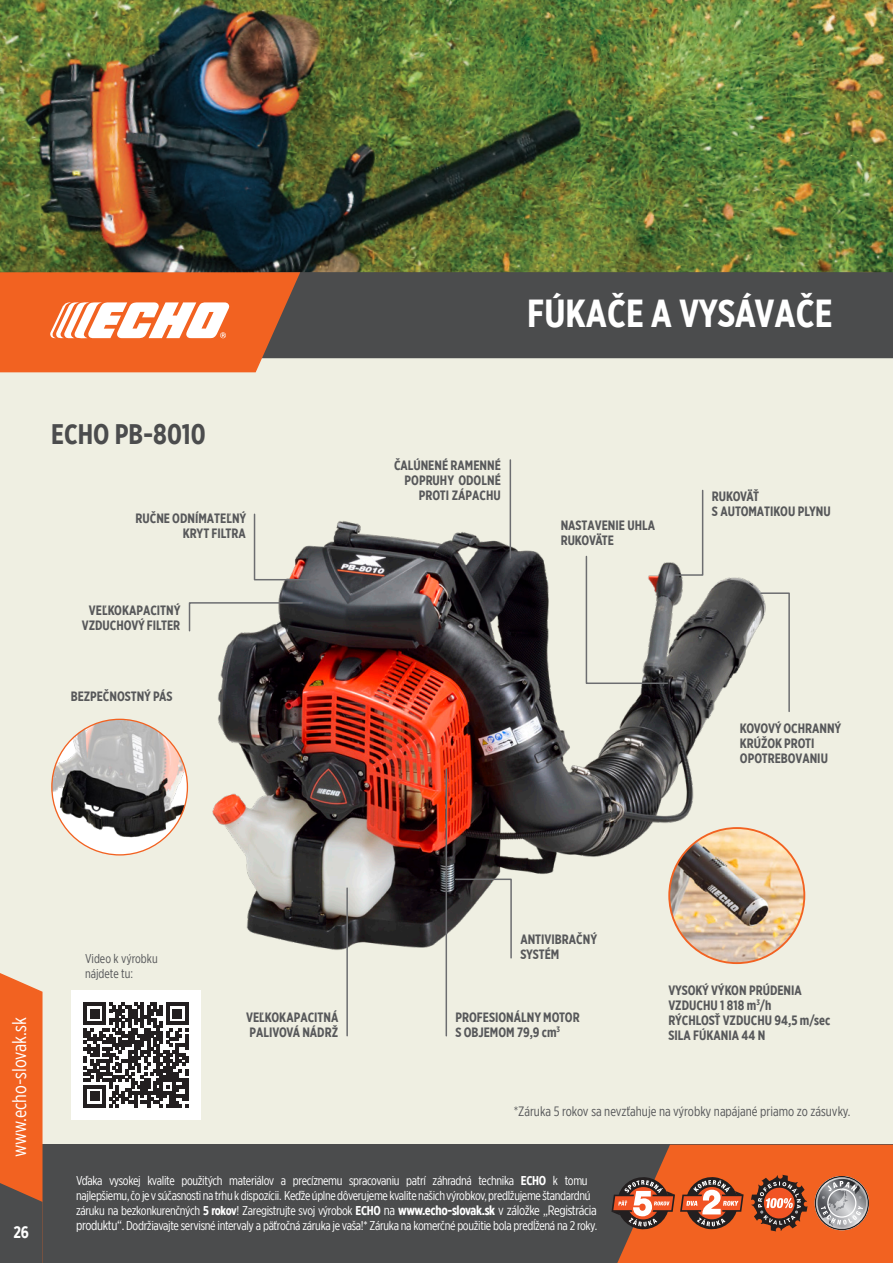
<style>
.page{position:relative;width:893px;height:1263px;background:#fff}
.page>*{position:absolute;margin:0;border:0;box-sizing:border-box;transform-origin:0 0}
.t1{font:700 39px "Gotham X Narrow";color:#fff}
.t2{font:700 28.2px "Gotham X Narrow";color:#4b4c4d}
.t3{font:19.5px "Gotham X Narrow";color:#fff}
.t4{font:700 16.5px "Gotham X Narrow";color:#fff}
.t5{font:700 13.5px/15px "Gotham X Narrow";color:#57585a}
.t6{font:13.5px "Gotham X Narrow";color:#57585a}
.t7{font:12.75px/15px "Gotham X Narrow";letter-spacing:-.025em;color:#fff}
.t8{font:12.75px/14.1px "Gotham X Narrow";color:#57585a}
.s1{font-weight:700}
.s2{font-size:13.5px}
.s3{font-weight:700;font-size:13.5px}
</style>
<div class="page">
<div style="left:0;top:329px;width:893px;height:934px;background:#efefe2"></div>
<img style="left:0;top:0;width:893px;height:272px">
<div style="left:300px;top:272px;width:593px;height:86px;background:#4b4c4d"></div>
<svg style="left:0;top:272px;width:300px;height:100px;background:#ea7a48"></svg>
<div style="left:71px;top:990px;width:130px;height:130px;background:#fff"></div>
<svg style="left:84px;top:1002px;width:104px;height:105px"></svg>
<img style="left:155px;top:494px;width:625px;height:465px">
<svg style="left:253px;top:513px;width:67px;height:68px"></svg>
<hr style="left:446px;top:769px;width:1px;height:267px;background:#6c6d70">
<hr style="left:346px;top:888px;width:2px;height:148px;background:#6c6d70">
<hr style="left:510px;top:460px;width:1px;height:98px;background:#6c6d70">
<svg style="left:759px;top:592px;width:31px;height:121px"></svg>
<img style="left:669px;top:828px;width:135px;height:135px;border-radius:68px">
<div style="left:52px;top:719px;width:135px;height:136px;background:#fff;border-radius:50%"></div>
<img style="left:52px;top:719px;width:135px;height:122px">
<svg style="left:585px;top:489px;width:119px;height:196px"></svg>
<svg style="left:454px;top:878px;width:59px;height:81px"></svg>
<svg style="left:188px;top:601px;width:116px;height:31px"></svg>
<div style="left:0;top:1145px;width:893px;height:118px;background:#4b4c4d"></div>
<svg style="left:0;top:973px;width:43px;height:290px"></svg>
<svg style="left:611px;top:1145px;width:282px;height:118px;background:#ca6337"></svg>
<p class="t2" style="left:51px;top:416px;width:156px">ECHO PB-8010</p>
<p class="t1" style="left:527px;top:290px;width:307px">FÚKAČE A VYSÁVAČE</p>
<p class="t5" style="left:394px;top:458px;width:108px;text-align:right">ČALÚNENÉ RAMENNÉ<br>POPRUHY ODOLNÉ<br>PROTI ZÁPACHU</p>
<p class="t5" style="left:136px;top:511px;width:112px;text-align:right">RUČNE ODNÍMATEĽNÝ<br>KRYT FILTRA</p>
<p class="t5" style="left:561px;top:517px;width:96px">NASTAVENIE UHLA<br>RUKOVÄTE</p>
<p class="t5" style="left:89px;top:603px;width:93px">VEĽKOKAPACITNÝ</p>
<p class="t5" style="left:82px;top:618px;width:100px">VZDUCHOVÝ FILTER</p>
<p class="t5" style="left:71px;top:689px;width:103px">BEZPEČNOSTNÝ PÁS</p>
<p class="t5" style="left:712px;top:488px;width:120px">RUKOVÄŤ<br>S AUTOMATIKOU PLYNU</p>
<p class="t5" style="left:740px;top:720px;width:103px">KOVOVÝ OCHRANNÝ<br>KRÚŽOK PROTI<br>OPOTREBOVANIU</p>
<p class="t3" style="left:8px;top:1157px;width:141px;rotate:-90deg">www.echo-slovak.sk</p>
<p class="t4" style="left:13px;top:1222px;width:17px">26</p>
<p class="t8" style="left:85px;top:952px;width:74px">Video k výrobku nájdete tu:</p>
<p class="t5" style="left:246px;top:1009px;width:94px">VEĽKOKAPACITNÁ</p>
<p class="t5" style="left:249px;top:1024px;width:90px">PALIVOVÁ NÁDRŽ</p>
<p class="t5" style="left:520px;top:931px;width:78px">ANTIVIBRAČNÝ</p>
<p class="t5" style="left:520px;top:946px;width:40px">SYSTÉM</p>
<p class="t5" style="left:456px;top:1009px;width:126px">PROFESIONÁLNY MOTOR<br>S OBJEMOM 79,9 cm<sup>3</sup></p>
<p class="t5" style="left:668px;top:982px;width:135px">VYSOKÝ VÝKON PRÚDENIA<br>VZDUCHU 1 818 m<sup>3</sup>/h</p>
<p class="t5" style="left:668px;top:1012px;width:163px">RÝCHLOSŤ VZDUCHU 94,5 m/sec</p>
<p class="t5" style="left:668px;top:1027px;width:99px">SILA FÚKANIA 44 N</p>
<p class="t6" style="left:514px;top:1104px;width:338px">*Záruka 5 rokov sa nevzťahuje na výrobky napájané priamo zo zásuvky.</p>
<p class="t7" style="left:76px;top:1173px;width:522px">Vďaka vysokej kvalite použitých materiálov a precíznemu spracovaniu patrí záhradná technika <span class="s1">ECHO</span> k tomu najlepšiemu, čo je v súčasnosti na trhu k dispozícii. Keďže úplne dôverujeme kvalite našich výrobkov, predlžujeme štandardnú záruku na bezkonkurenčných <span class="s1">5 rokov</span>! Zaregistrujte svoj výrobok <span class="s1">ECHO</span> <span class="s2">na</span> <span class="s3">www.echo-slovak.sk</span> <span class="s2">v záložke „Registrácia produktu“.</span> Dodržiavajte servisné intervaly a päťročná záruka je vaša!* Záruka na komerčné použitie bola predĺžená na 2 roky.</p>
</div>
